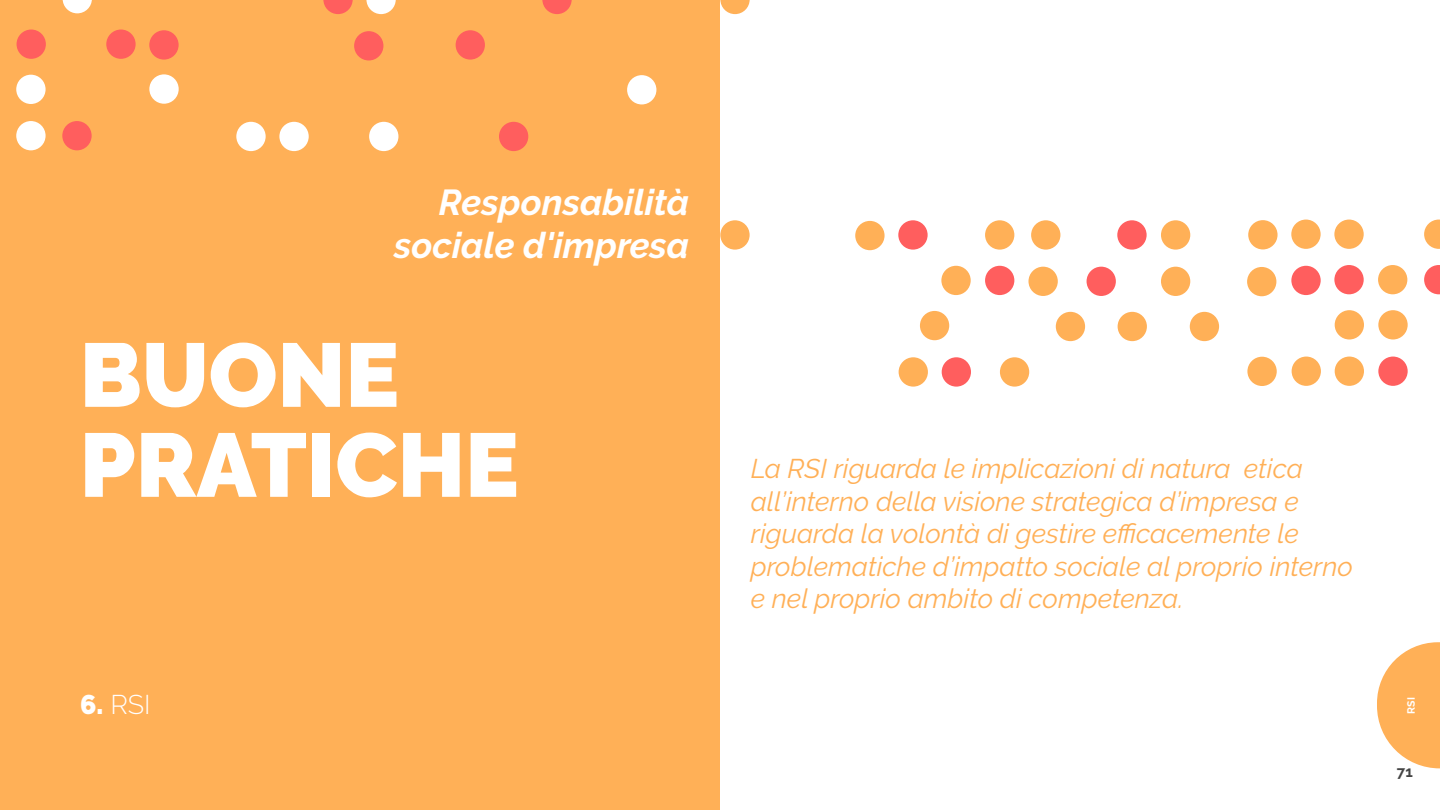
<style>
.page{position:relative;width:1440px;height:810px;background:#fff}
.page>*{position:absolute;margin:0;border:0;box-sizing:border-box;transform-origin:0 0}
.t1{font:900 90px/90px "Raleway";color:#fff}
.t2{font:italic 700 36px/43.2px "Raleway";color:#fff;text-align:right}
.t3{font:italic 27px/32.4px "Raleway";color:#ffb057}
.t4{font:300 27px "Raleway";color:#fff}
.t5{font:700 15px "Raleway";color:#444}
.t6{font:700 10.5px "Raleway";color:#fff}
.s1{font-weight:900}
</style>
<div class="page">
<div style="left:0;top:0;width:720px;height:810px;background:#ffb057"></div>
<div style="left:279px;top:122px;width:30px;height:29px;background:#fff;border-radius:50%"></div>
<div style="left:236px;top:122px;width:30px;height:29px;background:#fff;border-radius:50%"></div>
<div style="left:354px;top:31px;width:29px;height:29px;background:#ff5e5e;border-radius:50%"></div>
<svg style="left:323px;top:0;width:30px;height:14px"></svg>
<svg style="left:366px;top:0;width:30px;height:14px"></svg>
<div style="left:369px;top:122px;width:29px;height:29px;background:#fff;border-radius:50%"></div>
<div style="left:627px;top:75px;width:29px;height:29px;background:#fff;border-radius:50%"></div>
<svg style="left:542px;top:0;width:30px;height:14px"></svg>
<div style="left:456px;top:30px;width:29px;height:30px;background:#ff5e5e;border-radius:50%"></div>
<svg style="left:720px;top:0;width:30px;height:14px"></svg>
<div style="left:149px;top:30px;width:30px;height:30px;background:#ff5e5e;border-radius:50%"></div>
<div style="left:499px;top:122px;width:29px;height:29px;background:#ff5e5e;border-radius:50%"></div>
<div style="left:106px;top:30px;width:30px;height:29px;background:#ff5e5e;border-radius:50%"></div>
<div style="left:149px;top:74px;width:30px;height:30px;background:#fff;border-radius:50%"></div>
<svg style="left:63px;top:0;width:29px;height:13px"></svg>
<div style="left:16px;top:75px;width:30px;height:29px;background:#fff;border-radius:50%"></div>
<div style="left:17px;top:30px;width:29px;height:29px;background:#ff5e5e;border-radius:50%"></div>
<div style="left:62px;top:121px;width:30px;height:29px;background:#ff5e5e;border-radius:50%"></div>
<div style="left:16px;top:121px;width:30px;height:29px;background:#fff;border-radius:50%"></div>
<div style="left:1161px;top:267px;width:29px;height:29px;background:#ffb057;border-radius:50%"></div>
<div style="left:1190px;top:312px;width:29px;height:29px;background:#ffb057;border-radius:50%"></div>
<div style="left:1247px;top:267px;width:29px;height:29px;background:#ffb057;border-radius:50%"></div>
<div style="left:1247px;top:357px;width:30px;height:29px;background:#ffb057;border-radius:50%"></div>
<div style="left:1087px;top:267px;width:29px;height:29px;background:#ff5e5e;border-radius:50%"></div>
<div style="left:1118px;top:312px;width:29px;height:29px;background:#ffb057;border-radius:50%"></div>
<div style="left:1028px;top:267px;width:30px;height:29px;background:#ffb057;border-radius:50%"></div>
<div style="left:1056px;top:312px;width:29px;height:29px;background:#ffb057;border-radius:50%"></div>
<div style="left:1161px;top:220px;width:29px;height:30px;background:#ffb057;border-radius:50%"></div>
<div style="left:1117px;top:220px;width:30px;height:30px;background:#ff5e5e;border-radius:50%"></div>
<div style="left:920px;top:311px;width:29px;height:29px;background:#ffb057;border-radius:50%"></div>
<div style="left:941px;top:266px;width:30px;height:29px;background:#ffb057;border-radius:50%"></div>
<div style="left:898px;top:220px;width:30px;height:30px;background:#ff5e5e;border-radius:50%"></div>
<div style="left:855px;top:221px;width:30px;height:29px;background:#ffb057;border-radius:50%"></div>
<div style="left:985px;top:266px;width:29px;height:29px;background:#ff5e5e;border-radius:50%"></div>
<div style="left:985px;top:220px;width:29px;height:30px;background:#ffb057;border-radius:50%"></div>
<div style="left:720px;top:220px;width:30px;height:30px;background:#ffb057;border-radius:50%"></div>
<div style="left:1291px;top:266px;width:30px;height:29px;background:#ff5e5e;border-radius:50%"></div>
<div style="left:942px;top:357px;width:29px;height:30px;background:#ff5e5e;border-radius:50%"></div>
<div style="left:899px;top:357px;width:29px;height:30px;background:#ffb057;border-radius:50%"></div>
<div style="left:1000px;top:357px;width:29px;height:30px;background:#ffb057;border-radius:50%"></div>
<div style="left:1031px;top:220px;width:29px;height:30px;background:#ffb057;border-radius:50%"></div>
<div style="left:1335px;top:310px;width:29px;height:30px;background:#ffb057;border-radius:50%"></div>
<div style="left:1334px;top:265px;width:30px;height:29px;background:#ff5e5e;border-radius:50%"></div>
<div style="left:1334px;top:220px;width:30px;height:29px;background:#ffb057;border-radius:50%"></div>
<div style="left:1291px;top:220px;width:30px;height:29px;background:#ffb057;border-radius:50%"></div>
<div style="left:1248px;top:220px;width:30px;height:29px;background:#ffb057;border-radius:50%"></div>
<div style="left:1378px;top:310px;width:30px;height:30px;background:#ffb057;border-radius:50%"></div>
<div style="left:1378px;top:265px;width:29px;height:29px;background:#ffb057;border-radius:50%"></div>
<svg style="left:1424px;top:265px;width:16px;height:29px"></svg>
<div style="left:1335px;top:357px;width:29px;height:29px;background:#ffb057;border-radius:50%"></div>
<div style="left:1292px;top:357px;width:29px;height:29px;background:#ffb057;border-radius:50%"></div>
<div style="left:1378px;top:357px;width:30px;height:29px;background:#ff5e5e;border-radius:50%"></div>
<svg style="left:1424px;top:220px;width:16px;height:29px"></svg>
<svg style="left:1377px;top:642px;width:63px;height:126px"></svg>
<h2 class="t2" style="left:394px;top:181px;width:297px">Responsabilità sociale d'impresa</h2>
<h1 class="t1" style="left:80px;top:330px;width:441px">BUONE<br>PRATICHE</h1>
<p class="t4" style="left:80px;top:689px;width:72px"><span class="s1">6.</span> RSI</p>
<p class="t3" style="left:751px;top:453px;width:604px">La RSI riguarda le implicazioni di natura etica all’interno della visione strategica d’impresa e riguarda la volontà di gestire efficacemente le problematiche d’impatto sociale al proprio interno e nel proprio ambito di competenza.</p>
<p class="t6" style="left:1405px;top:714px;width:18px;rotate:-90deg">RSI</p>
<p class="t5" style="left:1397px;top:763px;width:17px">71</p>
</div>
